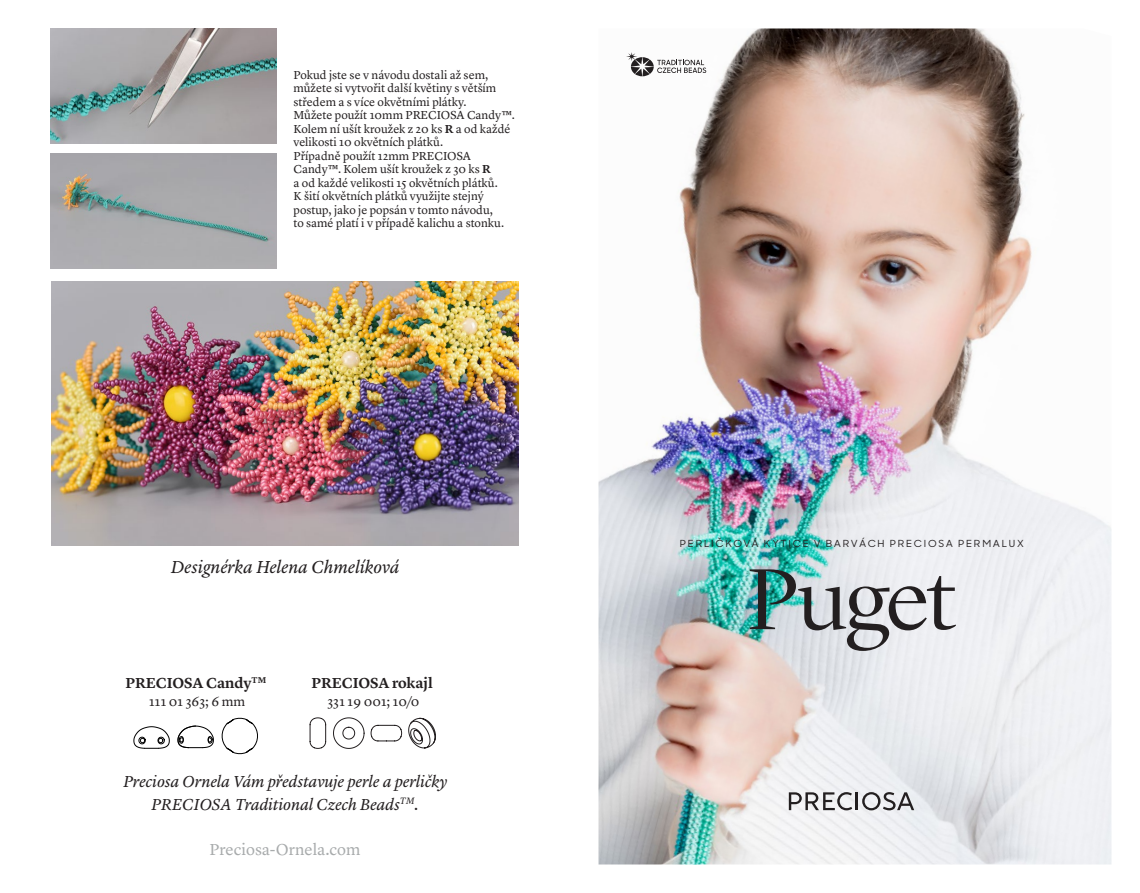
<style>
.page{position:relative;width:1140px;height:893px;background:#fff}
.page>*{position:absolute;margin:0;border:0;box-sizing:border-box;transform-origin:0 0}
.t1{font:300 90px "Lyon Display";letter-spacing:-.02em;color:#231f20;scale:1.05 1}
.t2{font:italic 18px "Lyon Text";letter-spacing:-.005em;color:#231f20}
.t3{font:italic 16.5px/22.5px "Lyon Text";letter-spacing:-.005em;color:#231f20;text-align:center}
.t4{font:16.5px "Lyon Text";color:#a8abac}
.t5{font:600 15px "Lyon Text";color:#231f20}
.t6{font:13.5px "Lyon Text";letter-spacing:.005em;color:#231f20}
.t7{font:12px/13.5px "Lyon Text";color:#231f20}
.t8{font:500 9.75px "Sharp Sans Display No 1";letter-spacing:.17em;color:#231f20;scale:1.05 1}
.s1{font-weight:600}
</style>
<div class="page">
<img style="left:598px;top:28px;width:513px;height:836px">
<svg style="left:333px;top:718px;width:31px;height:31px"></svg>
<svg style="left:310px;top:718px;width:16px;height:31px"></svg>
<svg style="left:371px;top:725px;width:31px;height:16px"></svg>
<svg style="left:408px;top:718px;width:28px;height:30px"></svg>
<svg style="left:626px;top:52px;width:80px;height:24px"></svg>
<hr style="left:855px;top:792px;width:3px;height:18px;background:#231f20">
<svg style="left:862px;top:792px;width:52px;height:18px"></svg>
<svg style="left:789px;top:792px;width:63px;height:18px"></svg>
<svg style="left:221px;top:718px;width:37px;height:36px"></svg>
<svg style="left:133px;top:726px;width:37px;height:23px"></svg>
<svg style="left:178px;top:726px;width:36px;height:22px"></svg>
<img style="left:51px;top:29px;width:225px;height:115px">
<img style="left:51px;top:153px;width:225px;height:115px">
<img style="left:51px;top:282px;width:468px;height:264px">
<p class="t7" style="left:293px;top:67px;width:223px">Pokud jste se v návodu dostali až sem, můžete si vytvořit další květiny s větším středem a s více okvětními plátky.<br>Můžete použít 10mm PRECIOSA Candy™.<br>Kolem ní ušít kroužek z 20 ks <span class="s1">R</span> a od každé velikosti 10 okvětních plátků.<br>Případně použít 12mm PRECIOSA Candy™. Kolem ušít kroužek z 30 ks <span class="s1">R<br></span>a od každé velikosti 15 okvětních plátků.<br>K šití okvětních plátků využijte stejný postup, jako je popsán v tomto návodu,<br>to samé platí i v případě kalichu a stonku.</p>
<h2 class="t2" style="left:171px;top:553px;width:230px">Designérka Helena Chmelíková</h2>
<p class="t5" style="left:125px;top:671px;width:142px">PRECIOSA Candy<sup>TM</sup></p>
<p class="t6" style="left:149px;top:691px;width:98px">111 01 363; 6 mm</p>
<p class="t5" style="left:311px;top:671px;width:123px">PRECIOSA rokajl</p>
<p class="t6" style="left:327px;top:691px;width:94px">331 19 001; 10/0</p>
<h3 class="t3" style="left:123px;top:769px;width:325px">Preciosa Ornela Vám představuje perle a perličky<br>PRECIOSA Traditional Czech Beads<sup>TM</sup>.</h3>
<h3 class="t4" style="left:209px;top:836px;width:152px">Preciosa-Ornela.com</h3>
<p class="t8" style="left:680px;top:536px;width:329px">PERLIČKOVÁ KYTICE V BARVÁCH PRECIOSA PERMALUX</p>
<h1 class="t1" style="left:747px;top:534px;width:200px">Puget</h1>
</div>
